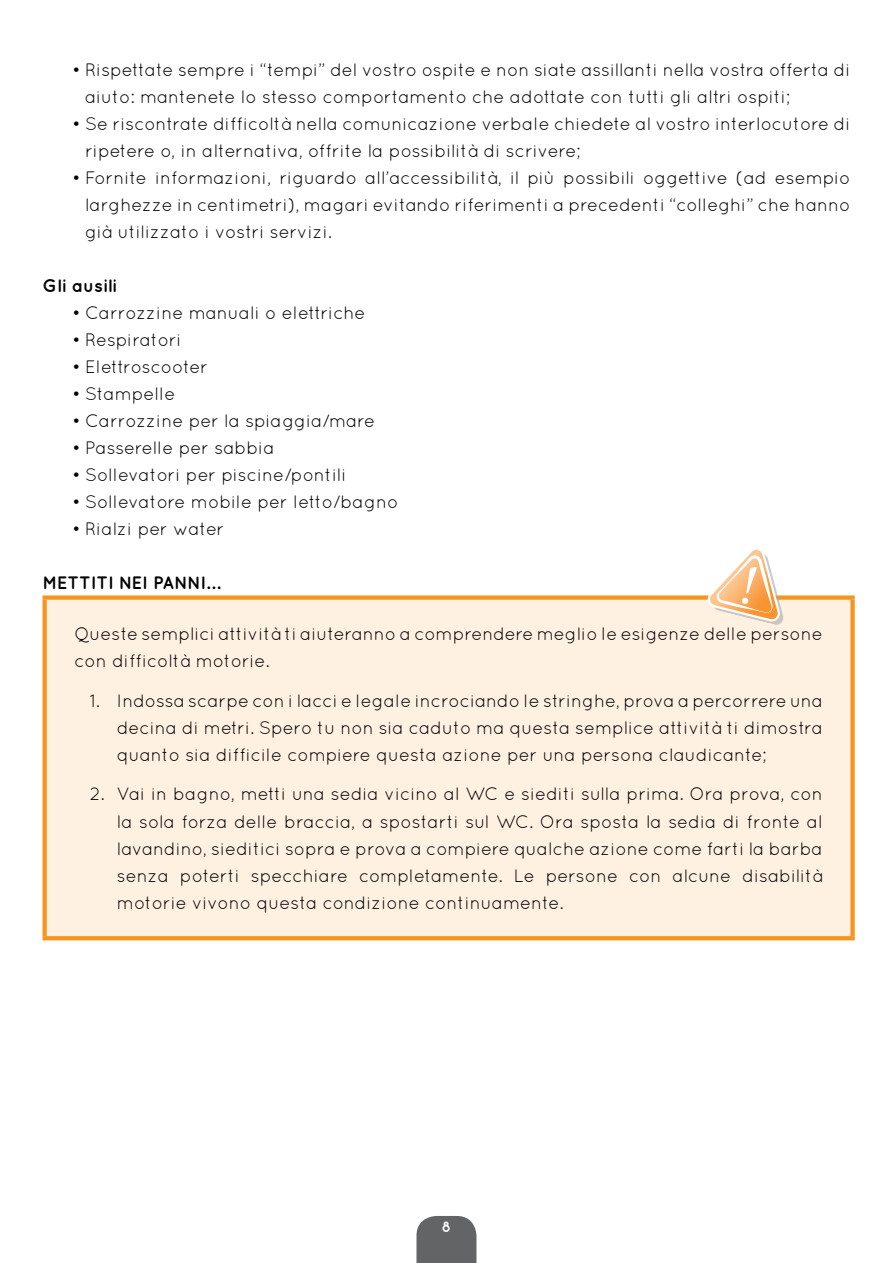
<style>
.page{position:relative;width:893px;height:1263px;background:#fff}
.page>*{position:absolute;margin:0;border:0;box-sizing:border-box;transform-origin:0 0}
.t1{font:18px/27px "Quicksand";color:#000}
.t2{font:700 18px "Quicksand";color:#000}
.t3{font:18px "Quicksand";letter-spacing:-.02em;color:#000}
.t4{font:700 15px "Quicksand";color:#fff}
</style>
<div class="page">
<svg style="left:416px;top:1216px;width:60px;height:47px;background:#6c6d6f"></svg>
<div style="left:45px;top:598px;width:808px;height:340px;background:#fff1e2"></div>
<div style="left:43px;top:595px;width:812px;height:5px;background:#f7941e"></div>
<svg style="left:43px;top:600px;width:4px;height:336px"></svg>
<div style="left:850px;top:600px;width:5px;height:336px;background:#f7941e"></div>
<svg style="left:43px;top:936px;width:812px;height:4px;background:#f79724"></svg>
<svg style="left:706px;top:549px;width:78px;height:76px"></svg>
<p class="t1" style="left:85px;top:56px;width:767px;text-indent:-13px">• Rispettate sempre i “tempi” del vostro ospite e non siate assillanti nella vostra offerta di aiuto: mantenete lo stesso comportamento che adottate con tutti gli altri ospiti;</p>
<p class="t1" style="left:85px;top:110px;width:767px;text-indent:-13px">• Se riscontrate difficoltà nella comunicazione verbale chiedete al vostro interlocutore di ripetere o, in alternativa, offrite la possibilità di scrivere;</p>
<p class="t1" style="left:85px;top:164px;width:767px;text-align:justify;text-indent:-13px">• Fornite informazioni, riguardo all’accessibilità, il più possibili oggettive (ad esempio larghezze in centimetri), magari evitando riferimenti a precedenti “colleghi” che hanno già utilizzato i vostri servizi.</p>
<p class="t2" style="left:43px;top:275px;width:76px">Gli ausili</p>
<p class="t1" style="left:72px;top:299px;width:295px">• Carrozzine manuali o elettriche</p>
<p class="t1" style="left:72px;top:326px;width:111px">• Respiratori</p>
<p class="t3" style="left:72px;top:357px;width:137px">• Elettroscooter</p>
<p class="t1" style="left:72px;top:380px;width:104px">• Stampelle</p>
<p class="t1" style="left:72px;top:407px;width:304px">• Carrozzine per la spiaggia/mare</p>
<p class="t1" style="left:72px;top:434px;width:204px">• Passerelle per sabbia</p>
<p class="t1" style="left:72px;top:461px;width:276px">• Sollevatori per piscine/pontili</p>
<p class="t1" style="left:72px;top:488px;width:328px">• Sollevatore mobile per letto/bagno</p>
<p class="t1" style="left:72px;top:515px;width:154px">• Rialzi per water</p>
<p class="t2" style="left:43px;top:572px;width:177px">METTITI NEI PANNI…</p>
<p class="t1" style="left:74px;top:620px;width:750px">Queste semplici attività ti aiuteranno a comprendere meglio le esigenze delle persone con difficoltà motorie.</p>
<p class="t1" style="left:117px;top:687px;width:707px;text-align:justify;text-indent:-27px">1. Indossa scarpe con i lacci e legale incrociando le stringhe, prova a percorrere una decina di metri. Spero tu non sia caduto ma questa semplice attività ti dimostra quanto sia difficile compiere questa azione per una persona claudicante;</p>
<p class="t1" style="left:117px;top:780px;width:707px;text-align:justify;text-indent:-27px">2. Vai in bagno, metti una sedia vicino al WC e siediti sulla prima. Ora prova, con la sola forza delle braccia, a spostarti sul WC. Ora sposta la sedia di fronte al lavandino, sieditici sopra e prova a compiere qualche azione come farti la barba senza poterti specchiare completamente. Le persone con alcune disabilità motorie vivono questa condizione continuamente.</p>
<p class="t4" style="left:442px;top:1217px;width:11px">8</p>
</div>
